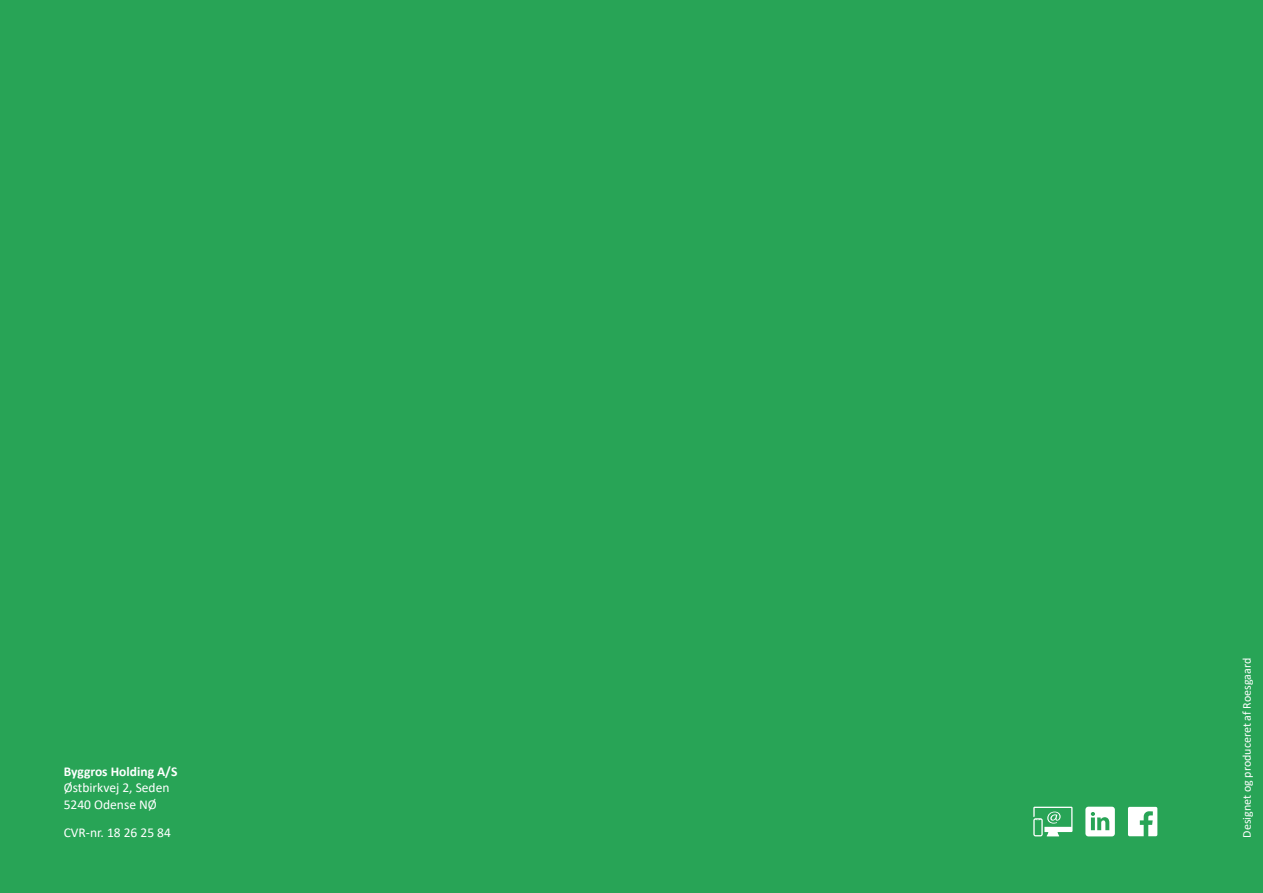
<style>
.page{position:relative;width:1263px;height:893px;background:#28a456}
.page>*{position:absolute;margin:0;border:0;box-sizing:border-box;transform-origin:0 0}
.t1{font:13.5px "Calibri";color:#fff}
.t2{font:700 13.5px "Calibri";color:#fff}
.t3{font:12px "Calibri";color:#fff}
</style>
<div class="page">
<svg style="left:1033px;top:807px;width:39px;height:29px"></svg>
<svg style="left:1085px;top:807px;width:30px;height:29px"></svg>
<svg style="left:1128px;top:807px;width:29px;height:29px"></svg>
<p class="t2" style="left:64px;top:761px;width:115px">Byggros Holding A/S</p>
<p class="t1" style="left:64px;top:778px;width:107px">Østbirkvej 2, Seden</p>
<p class="t1" style="left:64px;top:795px;width:95px">5240 Odense NØ</p>
<p class="t1" style="left:64px;top:823px;width:109px">CVR-nr. 18 26 25 84</p>
<p class="t3" style="left:1238px;top:838px;width:181px;rotate:-90deg">Designet og produceret af Roesgaard</p>
</div>
